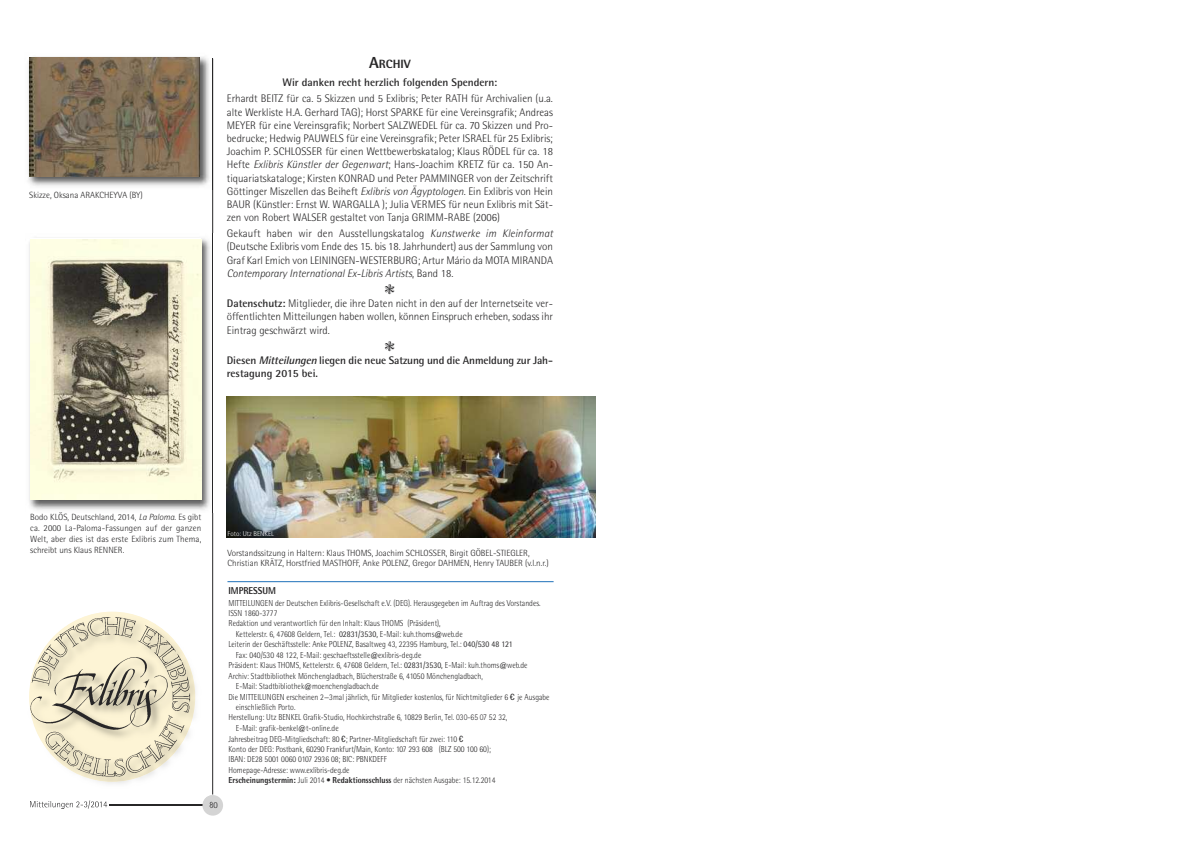
<style>
.page{position:relative;width:1191px;height:842px;background:#fff}
.page>*{position:absolute;margin:0;border:0;box-sizing:border-box;transform-origin:0 0}
.t1{font:800 12px "Rotis Semi Sans";color:#272627}
.t2{font:300 11px/13.2px "Rotis Semi Sans";letter-spacing:-.005em;color:#272627;text-align:justify}
.t3{font:700 11px/13.2px "Rotis Semi Sans";color:#272627}
.t4{font:800 10px "Rotis Semi Sans";color:#272627;scale:.9 1}
.t5{font:300 9px/10.8px "Rotis Semi Sans";color:#272627;text-align:justify}
.t6{font:300 8.7px "Rotis Semi Sans";color:#272627;scale:.9 1}
.t7{font:300 7px "Rotis Semi Sans";color:#fff}
.s1{font-size:16px}
.s2{font-style:italic}
.s3{font-weight:700}
.s4{font-weight:400}
.s5{font-family:"Microsoft Sans Serif";font-weight:400}
.s6{font-family:"Rotis Sans Serif"}
.s7{font-weight:800}
</style>
<div class="page">
<hr style="left:212px;top:59px;width:1px;height:735px;background:#272627">
<div style="left:202px;top:795px;width:21px;height:21px;background:#d4d4d4;border-radius:50%"></div>
<img style="left:30px;top:800px;width:77px;height:8px">
<img style="left:109px;top:804px;width:93px;height:1px">
<svg style="left:202px;top:795px;width:10px;height:13px"></svg>
<img style="left:29px;top:611px;width:167px;height:173px">
<hr style="left:227px;top:581px;width:326px;height:1px;background:#1f71b9">
<img style="left:28px;top:56px;width:185px;height:130px">
<img style="left:212px;top:59px;width:1px;height:127px">
<img style="left:29px;top:57px;width:171px;height:120px">
<img style="left:29px;top:238px;width:181px;height:272px">
<img style="left:30px;top:239px;width:171px;height:261px">
<img style="left:227px;top:397px;width:368px;height:140px">
<p class="t5" style="left:29px;top:190px;width:115px">Skizze, Oksana ARAKCHEYVA (BY)</p>
<h1 class="t1" style="left:369px;top:59px;width:43px"><span class="s1">A</span>RCHIV</h1>
<p class="t3" style="left:282px;top:77px;width:216px">Wir danken recht herzlich folgenden Spendern:</p>
<p class="t2" style="left:227px;top:93px;width:327px">Erhardt BEITZ für ca. 5 Skizzen und 5 Exlibris; Peter RATH für Archivalien (u.a. alte Werkliste H.A. Gerhard TAG); Horst SPARKE für eine Vereinsgrafik; Andreas MEYER für eine Vereinsgrafik; Norbert SALZWEDEL für ca. 70 Skizzen und Pro&shy;bedrucke; Hedwig PAUWELS für eine Vereinsgrafik; Peter ISRAEL für 25 Exlibris; Joachim P. SCHLOSSER für einen Wettbewerbskatalog; Klaus RÖDEL für ca. 18<br>Hefte <span class="s2">Exlibris Künstler der Gegenwart</span>; Hans-Joachim KRETZ für ca. 150 An&shy;tiquariatskataloge; Kirsten KONRAD und Peter PAMMINGER von der Zeitschrift Göttinger Miszellen das Beiheft <span class="s2">Exlibris von Ägyptologen</span>. Ein Exlibris von Hein BAUR (Künstler: Ernst W. WARGALLA ); Julia VERMES für neun Exlibris mit Sät&shy;zen von Robert WALSER gestaltet von Tanja GRIMM-RABE (2006)</p>
<p class="t2" style="left:227px;top:228px;width:328px">Gekauft haben wir den Ausstellungskatalog <span class="s2">Kunstwerke im Kleinformat </span>(Deutsche Exlibris vom Ende des 15. bis 18. Jahrhundert) aus der Sammlung von Graf Karl Emich von LEININGEN-WESTERBURG; Artur Mário da MOTA MIRANDA <span class="s2">Contemporary International Ex-Libris Artists</span>, Band 18.</p>
<p class="t2" style="left:227px;top:298px;width:327px"><span class="s3">Datenschutz:</span> Mitglieder, die ihre Daten nicht in den auf der Internetseite ver&shy;öffentlichten Mitteilungen haben wollen, können Einspruch erheben, sodass ihr Eintrag geschwärzt wird.</p>
<p class="t3" style="left:227px;top:355px;width:327px">Diesen <span class="s2">Mitteilungen</span>liegen die neue Satzung und die Anmeldung zur Jah&shy;restagung 2015 bei.</p>
<p class="t5" style="left:30px;top:513px;width:173px">Bodo KLÖS, Deutschland, 2014, <span class="s2">La Paloma</span>. Es gibt ca. 2000 La-Paloma-Fassungen auf der ganzen Welt, aber dies ist das erste Exlibris zum Thema, schreibt uns Klaus RENNER.</p>
<p class="t5" style="left:209px;top:800px;width:10px">80</p>
<p class="t7" style="left:228px;top:531px;width:48px">Foto: Utz BENKEL</p>
<p class="t5" style="left:228px;top:548px;width:322px">Vorstandssitzung in Haltern: Klaus THOMS, Joachim SCHLOSSER, Birgit GÖBEL-STIEGLER,<br>Christian KRÄTZ, Horstfried MASTHOFF, Anke POLENZ, Gregor DAHMEN, Henry TAUBER (v.l.n.r.)</p>
<p class="t4" style="left:228px;top:587px;width:54px">IMPRESSUM</p>
<p class="t6" style="left:228px;top:599px;width:348px">MITTEILUNGEN der Deutschen Exlibris-Gesellschaft e.V. (DEG). Herausgegeben im Auftrag des Vorstandes.</p>
<p class="t6" style="left:228px;top:610px;width:56px">ISSN 1860-3777</p>
<p class="t6" style="left:228px;top:620px;width:237px">Redaktion und verantwortlich für den Inhalt: Klaus THOMS (Präsident),</p>
<p class="t6" style="left:236px;top:631px;width:254px">Kettelerstr. 6, 47608 Geldern, Tel.: <span class="s4">02831/3530,</span> E-Mail: kuh.thoms@web.de</p>
<p class="t6" style="left:228px;top:641px;width:317px">Leiterin der Geschäftsstelle: Anke POLENZ, Basaltweg 43, 22395 Hamburg, Tel.: <span class="s4">040/530 48 121</span></p>
<p class="t6" style="left:236px;top:652px;width:208px">Fax: 040/530 48 122, E-Mail: geschaeftsstelle@exlibris-deg.de</p>
<p class="t6" style="left:228px;top:662px;width:334px">Präsident: Klaus THOMS, Kettelerstr. 6, 47608 Geldern, Tel.: <span class="s4">02831/3530,</span> E-Mail: kuh.thoms@web.de</p>
<p class="t6" style="left:228px;top:673px;width:284px">Archiv: Stadtbibliothek Mönchengladbach, Blücherstraße 6, 41050 Mönchengladbach,</p>
<p class="t6" style="left:236px;top:683px;width:160px">E-Mail: Stadtbibliothek@moenchengladbach.de</p>
<p class="t6" style="left:228px;top:694px;width:358px">Die MITTEILUNGEN erscheinen 2—3mal jährlich, für Mitglieder kostenlos, für Nichtmitglieder 6 <span class="s5">€</span> je Ausgabe</p>
<p class="t6" style="left:236px;top:704px;width:68px">einschließlich Porto.</p>
<p class="t6" style="left:228px;top:714px;width:311px">Herstellung: Utz BENKEL Grafik-Studio, Hochkirchstraße 6, 10829 Berlin, <span class="s6">Tel. 030-65 07 52 32,</span></p>
<p class="t6" style="left:236px;top:725px;width:116px">E-Mail: grafik-benkel@t-online.de</p>
<p class="t6" style="left:228px;top:736px;width:262px">Jahresbeitrag DEG-Mitgliedschaft: 80 <span class="s5">€</span>; Partner-Mitgliedschaft für zwei: 110 <span class="s5">€</span></p>
<p class="t6" style="left:228px;top:746px;width:293px">Konto der DEG: Postbank, 60290 Frankfurt/Main, Konto: 107 293 608 (BLZ 500 100 60);</p>
<p class="t6" style="left:228px;top:756px;width:177px">IBAN: DE28 5001 0060 0107 2936 08; BIC: PBNKDEFF</p>
<p class="t6" style="left:228px;top:767px;width:136px">Homepage-Adresse: www.exlibris-deg.de</p>
<p class="t6" style="left:228px;top:777px;width:298px"><span class="s7">Erscheinungstermin:</span> Juli 2014 • <span class="s7">Redaktionsschluss</span> der nächsten Ausgabe: 15.12.2014</p>
</div>
